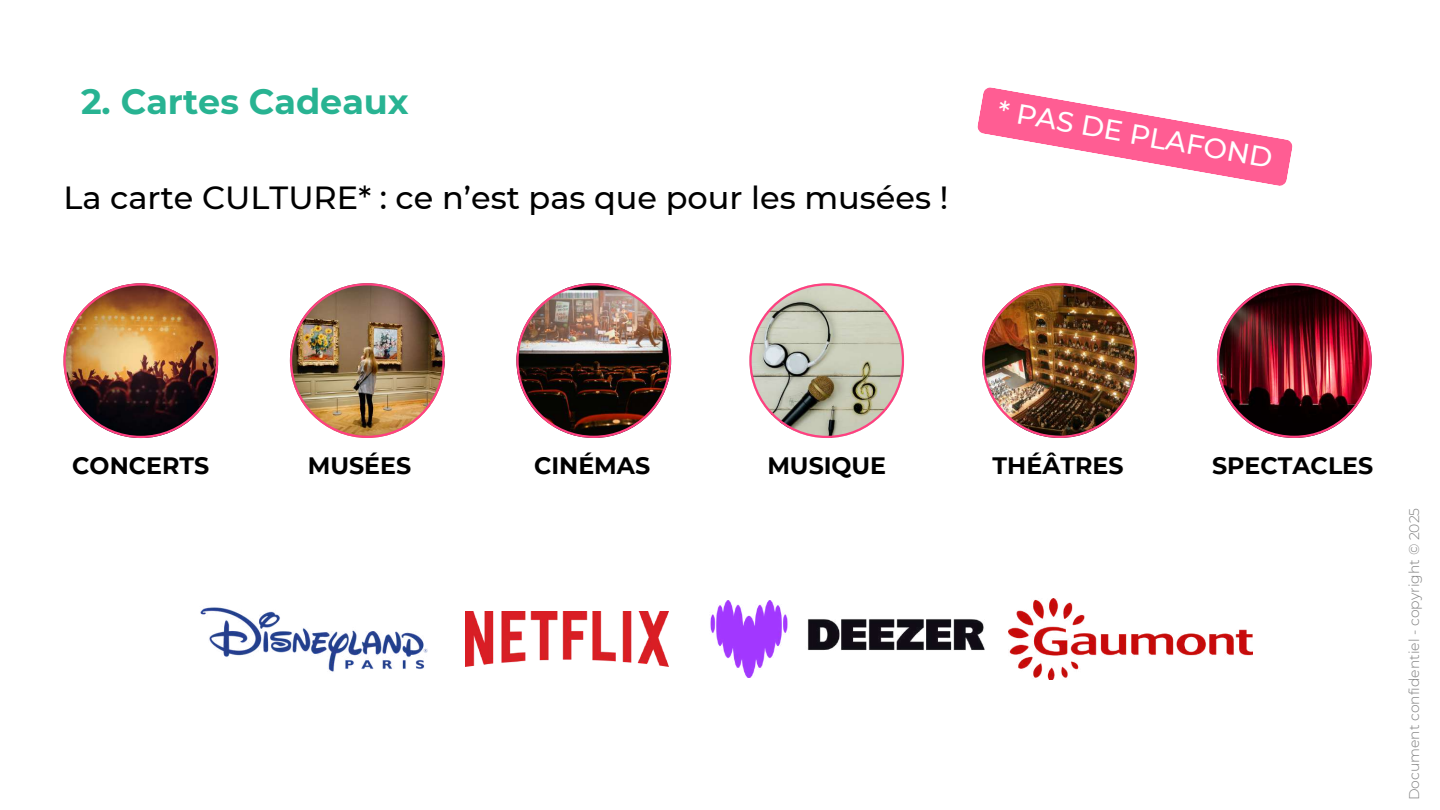
<style>
.page{position:relative;width:1440px;height:810px;background:#fff}
.page>*{position:absolute;margin:0;border:0;box-sizing:border-box;transform-origin:0 0}
.t1{font:700 35px "Montserrat";color:#28b392}
.t2{font:500 32px "Montserrat";color:#000}
.t3{font:500 28px "Montserrat";color:#fff}
.t4{font:700 23.7px "Montserrat";color:#000}
.t5{font:300 14px "Montserrat";color:#808080}
</style>
<div class="page">
<svg style="left:977px;top:87px;width:316px;height:99px"></svg>
<img style="left:290px;top:283px;width:154px;height:155px">
<img style="left:516px;top:283px;width:155px;height:155px">
<img style="left:1217px;top:283px;width:154px;height:155px">
<img style="left:982px;top:283px;width:155px;height:155px">
<img style="left:63px;top:283px;width:155px;height:155px">
<svg style="left:749px;top:283px;width:155px;height:155px"></svg>
<img style="left:710px;top:600px;width:275px;height:78px">
<img style="left:1009px;top:598px;width:244px;height:81px">
<img style="left:200px;top:607px;width:228px;height:65px">
<img style="left:466px;top:611px;width:202px;height:55px">
<h1 class="t1" style="left:81px;top:80px;width:329px">2. Cartes Cadeaux</h1>
<h2 class="t2" style="left:63px;top:178px;width:886px">La carte CULTURE* : ce n’est pas que pour les musées !</h2>
<p class="t3" style="left:1001px;top:93px;width:280px;rotate:10deg">* PAS DE PLAFOND</p>
<p class="t4" style="left:72px;top:451px;width:139px">CONCERTS</p>
<p class="t4" style="left:308px;top:451px;width:105px">MUSÉES</p>
<p class="t4" style="left:534px;top:451px;width:118px">CINÉMAS</p>
<p class="t4" style="left:767px;top:451px;width:120px">MUSIQUE</p>
<p class="t4" style="left:993px;top:451px;width:133px">THÉÂTRES</p>
<p class="t4" style="left:1212px;top:451px;width:163px">SPECTACLES</p>
<p class="t5" style="left:1406px;top:800px;width:294px;rotate:-90deg">Document confidentiel - copyright © 2025</p>
</div>
